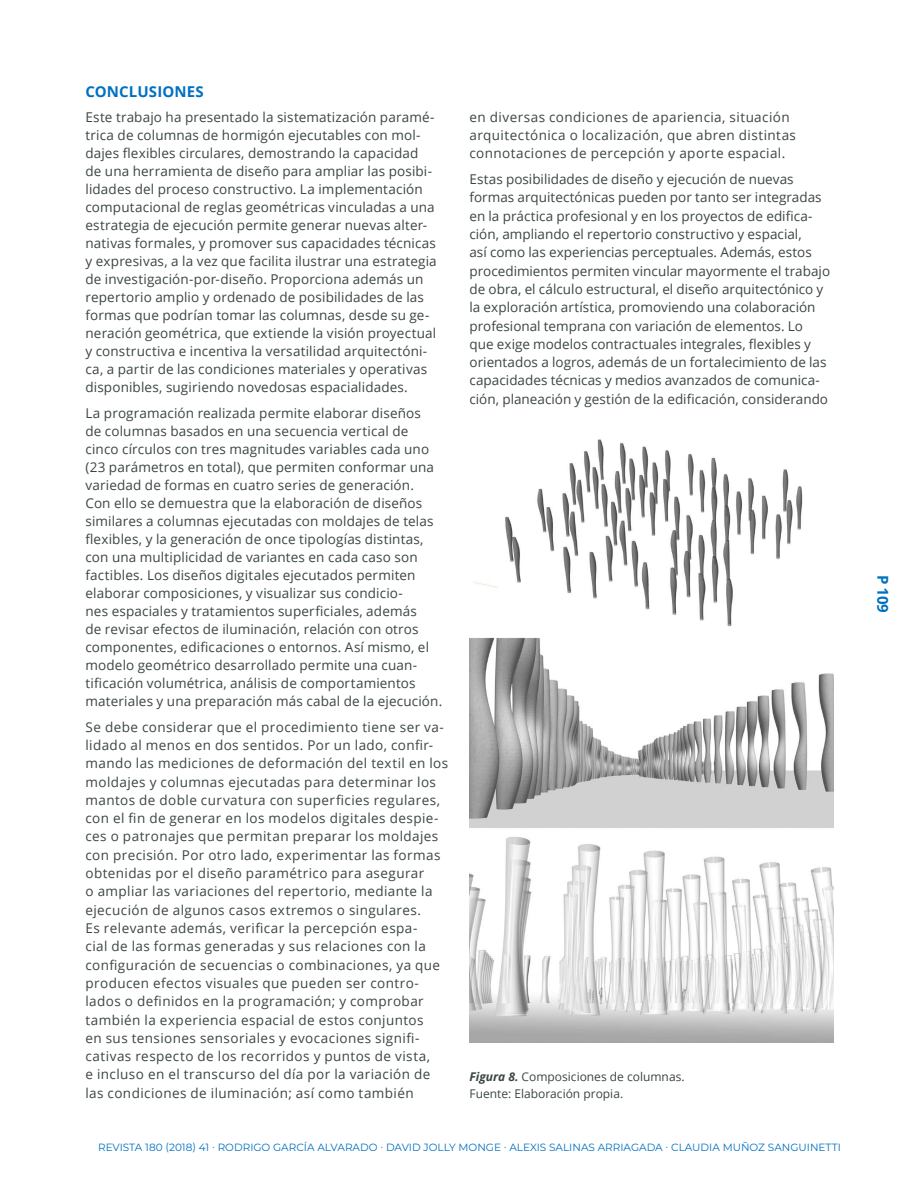
<style>
.page{position:relative;width:918px;height:1188px;background:#fff}
.page>*{position:absolute;margin:0;border:0;box-sizing:border-box;transform-origin:0 0}
.t1{font:700 15px "Open Sans";letter-spacing:.01em;color:#0070c0}
.t2{font:13.5px/18px "Open Sans";letter-spacing:.01em;color:#3b4544}
.t3{font:13.5px/18.3px "Open Sans";letter-spacing:.03em;color:#3b4544}
.t4{font:12px/16.5px "Open Sans";color:#3b4544}
.t5{font:10.5px "Montserrat";color:#0070c0}
.s1{font-weight:700;font-style:italic}
</style>
<div class="page">
<img style="left:470px;top:439px;width:363px;height:604px">
<p class="t1" style="left:86px;top:81px;width:120px">CONCLUSIONES</p>
<p class="t2" style="left:86px;top:108px;width:353px">Este trabajo ha presentado la sistematización paramé&shy;trica de columnas de hormigón ejecutables con mol&shy;dajes flexibles circulares, demostrando la capacidad de una herramienta de diseño para ampliar las posibi&shy;lidades del proceso constructivo. La implementación computacional de reglas geométricas vinculadas a una estrategia de ejecución permite generar nuevas alter&shy;nativas formales, y promover sus capacidades técnicas y expresivas, a la vez que facilita ilustrar una estrategia de investigación-por-diseño. Proporciona además un repertorio amplio y ordenado de posibilidades de las formas que podrían tomar las columnas, desde su ge&shy;neración geométrica, que extiende la visión proyectual y constructiva e incentiva la versatilidad arquitectóni&shy;ca, a partir de las condiciones materiales y operativas disponibles, sugiriendo novedosas espacialidades.</p>
<p class="t2" style="left:86px;top:404px;width:358px">La programación realizada permite elaborar diseños<br>de columnas basados en una secuencia vertical de cinco círculos con tres magnitudes variables cada uno (23 parámetros en total), que permiten conformar una variedad de formas en cuatro series de generación.<br>Con ello se demuestra que la elaboración de diseños similares a columnas ejecutadas con moldajes de telas flexibles, y la generación de once tipologías distintas, con una multiplicidad de variantes en cada caso son factibles. Los diseños digitales ejecutados permiten elaborar composiciones, y visualizar sus condicio-<br>nes espaciales y tratamientos superficiales, además<br>de revisar efectos de iluminación, relación con otros componentes, edificaciones o entornos. Así mismo, el modelo geométrico desarrollado permite una cuan&shy;tificación volumétrica, análisis de comportamientos materiales y una preparación más cabal de la ejecución.</p>
<p class="t3" style="left:86px;top:717px;width:364px">Se debe considerar que el procedimiento tiene ser va&shy;lidado al menos en dos sentidos. Por un lado, confir&shy;mando las mediciones de deformación del textil en los moldajes y columnas ejecutadas para determinar los mantos de doble curvatura con superficies regulares, con el fin de generar en los modelos digitales despie&shy;ces o patronajes que permitan preparar los moldajes con precisión. Por otro lado, experimentar las formas obtenidas por el diseño paramétrico para asegurar<br>o ampliar las variaciones del repertorio, mediante la ejecución de algunos casos extremos o singulares.<br>Es relevante además, verificar la percepción espa-<br>cial de las formas generadas y sus relaciones con la configuración de secuencias o combinaciones, ya que producen efectos visuales que pueden ser contro&shy;lados o definidos en la programación; y comprobar también la experiencia espacial de estos conjuntos<br>en sus tensiones sensoriales y evocaciones signifi&shy;cativas respecto de los recorridos y puntos de vista,<br>e incluso en el transcurso del día por la variación de las condiciones de iluminación; así como también</p>
<p class="t3" style="left:470px;top:107px;width:328px">en diversas condiciones de apariencia, situación arquitectónica o localización, que abren distintas connotaciones de percepción y aporte espacial.</p>
<p class="t2" style="left:470px;top:170px;width:362px">Estas posibilidades de diseño y ejecución de nuevas formas arquitectónicas pueden por tanto ser integradas en la práctica profesional y en los proyectos de edifica&shy;ción, ampliando el repertorio constructivo y espacial,<br>así como las experiencias perceptuales. Además, estos procedimientos permiten vincular mayormente el trabajo de obra, el cálculo estructural, el diseño arquitectónico y la exploración artística, promoviendo una colaboración profesional temprana con variación de elementos. Lo que exige modelos contractuales integrales, flexibles y orientados a logros, además de un fortalecimiento de las capacidades técnicas y medios avanzados de comunica&shy;ción, planeación y gestión de la edificación, considerando</p>
<p class="t4" style="left:470px;top:1068px;width:217px"><span class="s1">Figura 8.</span> Composiciones de columnas.<br>Fuente: Elaboración propia.</p>
<p class="t5" style="left:98px;top:1140px;width:744px">REVISTA 180 (2018) 41 · RODRIGO GARCÍA ALVARADO · DAVID JOLLY MONGE · ALEXIS SALINAS ARRIAGADA · CLAUDIA MUÑOZ SANGUINETTI</p>
<p class="t1" style="left:894px;top:575px;width:39px;rotate:90deg">P 109</p>
</div>
